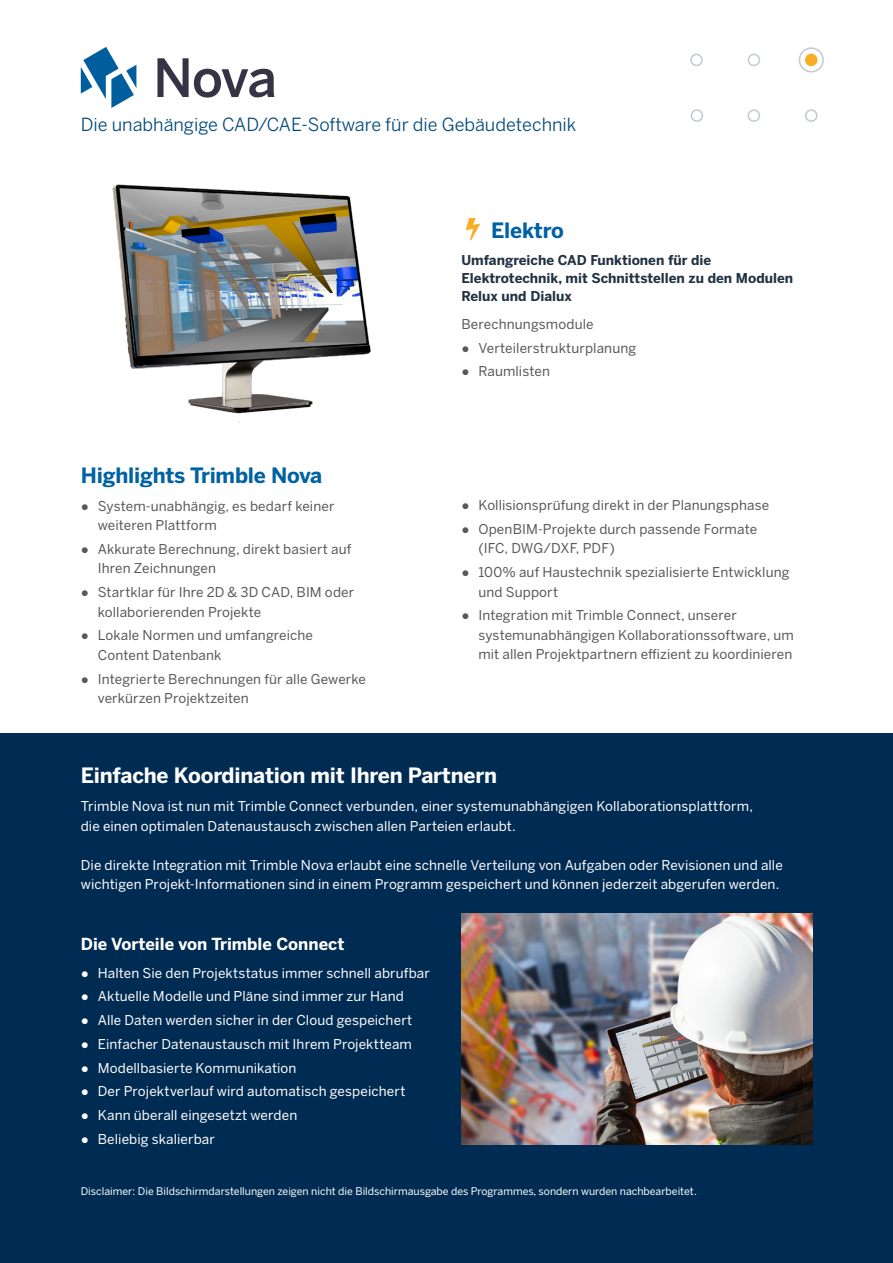
<style>
.page{position:relative;width:893px;height:1263px;background:#fff}
.page>*{position:absolute;margin:0;border:0;box-sizing:border-box;transform-origin:0 0}
.t1{font:700 21px "Benton Sans";letter-spacing:-.01em;color:#fff}
.Sub-head{font:700 21px "Benton Sans";letter-spacing:-.01em;color:#0162a2}
.CoverHeading_Small_C{font:18px "Benton Sans";color:#01487a}
.t2{font:700 16.5px "Benton Sans";color:#fff}
.AddressHeading{font:13.5px/19.5px "Benton Sans";letter-spacing:.01em;color:#fff}
.bullets-body-text{font:13.5px/19.5px "Benton Sans";letter-spacing:.01em;color:#57585a}
.Sub-head-2{font:700 13.5px/18px "Benton Sans";color:#213242}
.t3{font:10.5px "Benton Sans";color:#fff}
.s1{font-family:"Arial"}
</style>
<div class="page">
<div style="left:0;top:733px;width:893px;height:530px;background:#002b52"></div>
<img style="left:112px;top:184px;width:259px;height:239px">
<svg style="left:466px;top:218px;width:14px;height:22px"></svg>
<img style="left:462px;top:913px;width:350px;height:232px">
<div style="left:805px;top:109px;width:13px;height:13px;border:2px solid #c5cbd6;border-radius:50%"></div>
<div style="left:805px;top:54px;width:13px;height:12px;background:#faad26;border-radius:50%"></div>
<div style="left:799px;top:47px;width:25px;height:26px;border:2px solid #c5cbd6;border-radius:50%"></div>
<div style="left:748px;top:109px;width:12px;height:13px;border:2px solid #c5cbd6;border-radius:50%"></div>
<div style="left:691px;top:109px;width:12px;height:13px;border:2px solid #c5cbd6;border-radius:50%"></div>
<div style="left:748px;top:54px;width:12px;height:12px;border:2px solid #c5cbd6;border-radius:50%"></div>
<div style="left:690px;top:54px;width:13px;height:12px;border:2px solid #c5cbd6;border-radius:50%"></div>
<svg style="left:157px;top:58px;width:117px;height:40px"></svg>
<svg style="left:81px;top:47px;width:55px;height:61px"></svg>
<p class="CoverHeading_Small_C" style="left:81px;top:114px;width:497px">Die unabhängige CAD/CAE-Software für die Gebäudetechnik</p>
<p class="Sub-head" style="left:81px;top:462px;width:243px">Highlights Trimble Nova</p>
<p class="bullets-body-text" style="left:98px;top:496px;width:238px;text-indent:-17px"><span class="s1">●</span> System-unabhängig, es bedarf keiner weiteren Plattform</p>
<p class="bullets-body-text" style="left:98px;top:539px;width:255px;text-indent:-17px"><span class="s1">●</span> Akkurate Berechnung, direkt basiert auf<br>Ihren Zeichnungen</p>
<p class="bullets-body-text" style="left:98px;top:583px;width:258px;text-indent:-17px"><span class="s1">●</span> Startklar für Ihre 2D &amp; 3D CAD, BIM oder kollaborierenden Projekte</p>
<p class="bullets-body-text" style="left:98px;top:626px;width:217px;text-indent:-17px"><span class="s1">●</span> Lokale Normen und umfangreiche<br>Content Datenbank</p>
<p class="bullets-body-text" style="left:98px;top:669px;width:270px;text-indent:-17px"><span class="s1">●</span> Integrierte Berechnungen für alle Gewerke verkürzen Projektzeiten</p>
<p class="Sub-head" style="left:491px;top:218px;width:74px">Elektro</p>
<p class="Sub-head-2" style="left:461px;top:251px;width:333px">Umfangreiche CAD Funktionen für die<br>Elektrotechnik, mit Schnittstellen zu den Modulen<br>Relux und Dialux</p>
<p class="bullets-body-text" style="left:461px;top:314px;width:134px">Berechnungsmodule</p>
<p class="bullets-body-text" style="left:461px;top:338px;width:176px"><span class="s1">●</span> Verteilerstrukturplanung</p>
<p class="bullets-body-text" style="left:461px;top:362px;width:90px"><span class="s1">●</span> Raumlisten</p>
<p class="bullets-body-text" style="left:461px;top:495px;width:309px"><span class="s1">●</span> Kollisionsprüfung direkt in der Planungsphase</p>
<p class="bullets-body-text" style="left:478px;top:519px;width:280px;text-indent:-17px"><span class="s1">●</span> OpenBIM-Projekte durch passende Formate (IFC, DWG/DXF, PDF)</p>
<p class="bullets-body-text" style="left:478px;top:562px;width:313px;text-indent:-17px"><span class="s1">●</span> 100% auf Haustechnik spezialisierte Entwicklung und Support</p>
<p class="bullets-body-text" style="left:478px;top:606px;width:317px;text-indent:-17px"><span class="s1">●</span> Integration mit Trimble Connect, unserer systemunabhängigen Kollaborationssoftware, um mit allen Projektpartnern effizient zu koordinieren</p>
<p class="t1" style="left:81px;top:762px;width:418px">Einfache Koordination mit Ihren Partnern</p>
<p class="AddressHeading" style="left:81px;top:796px;width:674px">Trimble Nova ist nun mit Trimble Connect verbunden, einer systemunabhängigen Kollaborationsplattform, die einen optimalen Datenaustausch zwischen allen Parteien erlaubt.</p>
<p class="AddressHeading" style="left:81px;top:855px;width:704px">Die direkte Integration mit Trimble Nova erlaubt eine schnelle Verteilung von Aufgaben oder Revisionen und alle wichtigen Projekt-Informationen sind in einem Programm gespeichert und können jederzeit abgerufen werden.</p>
<p class="t2" style="left:81px;top:933px;width:265px">Die Vorteile von Trimble Connect</p>
<p class="AddressHeading" style="left:81px;top:963px;width:351px"><span class="s1">●</span> Halten Sie den Projektstatus immer schnell abrufbar</p>
<p class="AddressHeading" style="left:81px;top:987px;width:325px"><span class="s1">●</span> Aktuelle Modelle und Pläne sind immer zur Hand</p>
<p class="AddressHeading" style="left:81px;top:1010px;width:333px"><span class="s1">●</span> Alle Daten werden sicher in der Cloud gespeichert</p>
<p class="AddressHeading" style="left:81px;top:1034px;width:333px"><span class="s1">●</span> Einfacher Datenaustausch mit Ihrem Projektteam</p>
<p class="AddressHeading" style="left:81px;top:1058px;width:217px"><span class="s1">●</span> Modellbasierte Kommunikation</p>
<p class="AddressHeading" style="left:81px;top:1082px;width:326px"><span class="s1">●</span> Der Projektverlauf wird automatisch gespeichert</p>
<p class="AddressHeading" style="left:81px;top:1105px;width:218px"><span class="s1">●</span> Kann überall eingesetzt werden</p>
<p class="AddressHeading" style="left:81px;top:1129px;width:136px"><span class="s1">●</span> Beliebig skalierbar</p>
<p class="t3" style="left:81px;top:1185px;width:618px">Disclaimer: Die Bildschirmdarstellungen zeigen nicht die Bildschirmausgabe des Programmes, sondern wurden nachbearbeitet.</p>
</div>
